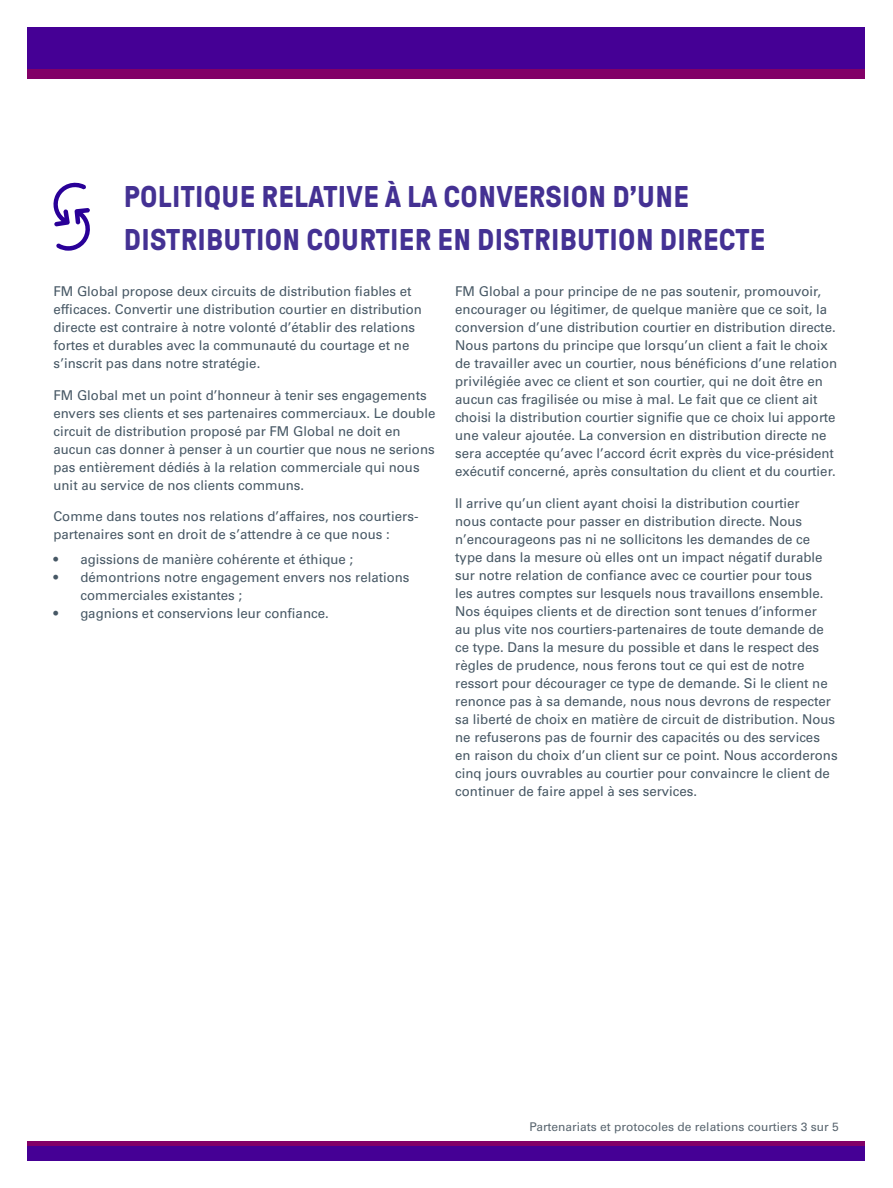
<style>
.page{position:relative;width:893px;height:1188px;background:#fff}
.page>*{position:absolute;margin:0;border:0;box-sizing:border-box;transform-origin:0 0}
.t1{font:700 30px/43.5px "GT Pressura Pro";letter-spacing:.01em;color:#443193}
.t2{font:13.5px/18px "Univers LT Std";color:#475865}
.t3{font:12px "Univers LT Std";color:#5a6670}
</style>
<div class="page">
<div style="left:28px;top:68px;width:837px;height:11px;background:#820067"></div>
<div style="left:28px;top:1146px;width:837px;height:15px;background:#450095"></div>
<hr style="left:28px;top:1142px;width:837px;height:4px;background:#820067">
<div style="left:28px;top:27px;width:837px;height:41px;background:#450095"></div>
<svg style="left:53px;top:182px;width:37px;height:69px"></svg>
<h1 class="t1" style="left:124px;top:175px;width:643px">POLITIQUE RELATIVE À LA CONVERSION D’UNE<br>DISTRIBUTION COURTIER EN DISTRIBUTION DIRECTE</h1>
<p class="t2" style="left:53px;top:283px;width:370px">FM Global propose deux circuits de distribution fiables et efficaces. Convertir une distribution courtier en distribution directe est contraire à notre volonté d’établir des relations fortes et durables avec la communauté du courtage et ne s’inscrit pas dans notre stratégie.</p>
<p class="t2" style="left:53px;top:386px;width:383px">FM Global met un point d’honneur à tenir ses engagements envers ses clients et ses partenaires commerciaux. Le double circuit de distribution proposé par FM Global ne doit en aucun cas donner à penser à un courtier que nous ne serions pas entièrement dédiés à la relation commerciale qui nous unit au service de nos clients communs.</p>
<p class="t2" style="left:53px;top:508px;width:366px">Comme dans toutes nos relations d’affaires, nos courtiers&shy;partenaires sont en droit de s’attendre à ce que nous :</p>
<p class="t2" style="left:53px;top:550px;width:301px">• agissions de manière cohérente et éthique ;</p>
<p class="t2" style="left:80px;top:568px;width:331px;text-indent:-27px">• démontrions notre engagement envers nos relations commerciales existantes ;</p>
<p class="t2" style="left:53px;top:604px;width:277px">• gagnions et conservions leur confiance.</p>
<p class="t2" style="left:455px;top:283px;width:383px">FM Global a pour principe de ne pas soutenir, promouvoir, encourager ou légitimer, de quelque manière que ce soit, la conversion d’une distribution courtier en distribution directe.<br>Nous partons du principe que lorsqu’un client a fait le choix de travailler avec un courtier, nous bénéficions d’une relation privilégiée avec ce client et son courtier, qui ne doit être en aucun cas fragilisée ou mise à mal. Le fait que ce client ait choisi la distribution courtier signifie que ce choix lui apporte une valeur ajoutée. La conversion en distribution directe ne sera acceptée qu’avec l’accord écrit exprès du vice-président exécutif concerné, après consultation du client et du courtier.</p>
<p class="t2" style="left:455px;top:494px;width:384px">Il arrive qu’un client ayant choisi la distribution courtier<br>nous contacte pour passer en distribution directe. Nous n’encourageons pas ni ne sollicitons les demandes de ce type dans la mesure où elles ont un impact négatif durable sur notre relation de confiance avec ce courtier pour tous<br>les autres comptes sur lesquels nous travaillons ensemble.<br>Nos équipes clients et de direction sont tenues d’informer<br>au plus vite nos courtiers-partenaires de toute demande de ce type. Dans la mesure du possible et dans le respect des règles de prudence, nous ferons tout ce qui est de notre ressort pour décourager ce type de demande. Si le client ne renonce pas à sa demande, nous nous devrons de respecter sa liberté de choix en matière de circuit de distribution. Nous ne refuserons pas de fournir des capacités ou des services en raison du choix d’un client sur ce point. Nous accorderons cinq jours ouvrables au courtier pour convaincre le client de continuer de faire appel à ses services.</p>
<p class="t3" style="left:529px;top:1120px;width:311px">Partenariats et protocoles de relations courtiers 3 sur 5</p>
</div>
